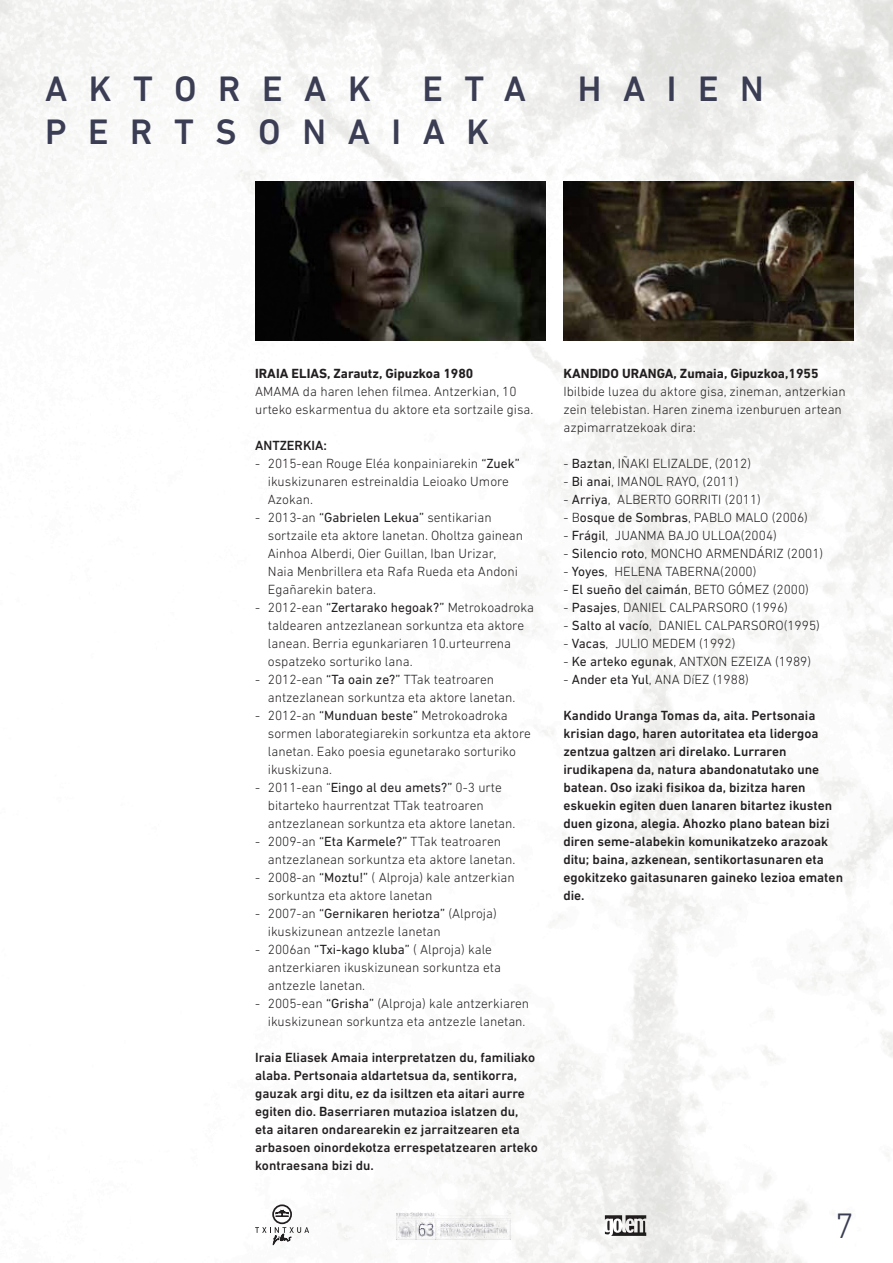
<style>
.page{position:relative;width:893px;height:1263px;background:#fff}
.page>*{position:absolute;margin:0;border:0;box-sizing:border-box;transform-origin:0 0}
.t1{font:500 36px "DIN Next LT Pro";letter-spacing:.6em;color:#3a3d53}
.t2{font:300 36px "DIN Next LT Pro";color:#3a3d53}
.t3{font:300 13.5px/18px "DIN Next LT Pro";color:#231f20}
.t4{font:500 13.5px/18px "DIN Next LT Pro";color:#231f20}
.t5{font:700 13.5px "DIN Next LT Pro";color:#231f20}
.s1{font-weight:400}
</style>
<div class="page">
<img style="left:0;top:0;width:893px;height:1263px">
<img style="left:255px;top:181px;width:290px;height:159px">
<img style="left:563px;top:181px;width:291px;height:159px">
<h1 class="t1" style="left:45px;top:67px;width:327px">AKTOREAK</h1>
<h1 class="t1" style="left:422px;top:67px;width:105px">ETA</h1>
<h1 class="t1" style="left:578px;top:67px;width:188px">HAIEN</h1>
<h1 class="t1" style="left:45px;top:111px;width:446px">PERTSONAIAK</h1>
<p class="t5" style="left:255px;top:366px;width:220px">IRAIA ELIAS, Zarautz, Gipuzkoa 1980</p>
<p class="t3" style="left:255px;top:382px;width:280px">AMAMA da haren lehen filmea. Antzerkian, 10 urteko eskarmentua du aktore eta sortzaile gisa.</p>
<p class="t4" style="left:255px;top:436px;width:73px">ANTZERKIA:</p>
<p class="t3" style="left:268px;top:454px;width:253px;text-indent:-13px">- 2015-ean Rouge Eléa konpainiarekin <span class="s1">“Zuek” </span>ikuskizunaren estreinaldia Leioako Umore<br>Azokan.</p>
<p class="t3" style="left:268px;top:508px;width:257px;text-indent:-13px">- 2013-an <span class="s1">“Gabrielen Lekua”</span> sentikarian sortzaile eta aktore lanetan. Oholtza gainean Ainhoa Alberdi, Oier Guillan, Iban Urizar, Naia Menbrillera eta Rafa Rueda eta Andoni Egañarekin batera.</p>
<p class="t3" style="left:268px;top:598px;width:268px;text-indent:-13px">- 2012-ean <span class="s1">“Zertarako hegoak?”</span> Metrokoadroka taldearen antzezlanean sorkuntza eta aktore lanean. Berria egunkariaren 10.urteurrena ospatzeko sorturiko lana.</p>
<p class="t3" style="left:268px;top:670px;width:249px;text-indent:-13px">- 2012-ean <span class="s1">“Ta oain ze?”</span> TTak teatroaren antzezlanean sorkuntza eta aktore lanetan.</p>
<p class="t3" style="left:268px;top:706px;width:265px;text-indent:-13px">- 2012-an <span class="s1">“Munduan beste”</span> Metrokoadroka sormen laborategiarekin sorkuntza eta aktore lanetan. Eako poesia egunetarako sorturiko ikuskizuna.</p>
<p class="t3" style="left:268px;top:778px;width:249px;text-indent:-13px">- 2011-ean “<span class="s1">Eingo al deu amets?”</span> 0-3 urte bitarteko haurrentzat TTak teatroaren antzezlanean sorkuntza eta aktore lanetan.</p>
<p class="t3" style="left:268px;top:832px;width:249px;text-indent:-13px">- 2009-an <span class="s1">“Eta Karmele?”</span> TTak teatroaren antzezlanean sorkuntza eta aktore lanetan.</p>
<p class="t3" style="left:268px;top:868px;width:248px;text-indent:-13px">- 2008-an <span class="s1">“Moztu!”</span> ( Alproja) kale antzerkian sorkuntza eta aktore lanetan</p>
<p class="t3" style="left:268px;top:904px;width:230px;text-indent:-13px">- 2007-an <span class="s1">“Gernikaren heriotza”</span> (Alproja) ikuskizunean antzezle lanetan</p>
<p class="t3" style="left:268px;top:940px;width:235px;text-indent:-13px">- 2006an <span class="s1">“Txi-kago kluba”</span> ( Alproja) kale antzerkiaren ikuskizunean sorkuntza eta antzezle lanetan.</p>
<p class="t3" style="left:255px;top:994px;width:276px;text-align:right">- 2005-ean <span class="s1">“Grisha”</span> (Alproja) kale antzerkiaren ikuskizunean sorkuntza eta antzezle lanetan.</p>
<p class="t4" style="left:255px;top:1048px;width:284px">Iraia Eliasek Amaia interpretatzen du, familiako alaba. Pertsonaia aldartetsua da, sentikorra, gauzak argi ditu, ez da isiltzen eta aitari aurre egiten dio. Baserriaren mutazioa islatzen du, eta aitaren ondarearekin ez jarraitzearen eta arbasoen oinordekotza errespetatzearen arteko kontraesana bizi du.</p>
<p class="t5" style="left:563px;top:365px;width:257px">KANDIDO URANGA, Zumaia, Gipuzkoa,1955</p>
<p class="t3" style="left:563px;top:382px;width:284px">Ibilbide luzea du aktore gisa, zineman, antzerkian zein telebistan. Haren zinema izenburuen artean azpimarratzekoak dira:</p>
<p class="t3" style="left:563px;top:454px;width:189px">- <span class="s1">Baztan</span>, IÑAKI ELIZALDE, (2012)</p>
<p class="t3" style="left:563px;top:472px;width:177px">- <span class="s1">Bi anai</span>, IMANOL RAYO, (2011)</p>
<p class="t3" style="left:563px;top:490px;width:199px">- <span class="s1">Arriya</span>, ALBERTO GORRITI (2011)</p>
<p class="t3" style="left:563px;top:508px;width:246px">- B<span class="s1">osque de Sombras</span>, PABLO MALO (2006)</p>
<p class="t3" style="left:563px;top:526px;width:215px">- <span class="s1">Frágil</span>, JUANMA BAJO ULLOA(2004)</p>
<p class="t3" style="left:563px;top:544px;width:261px">- <span class="s1">Silencio roto</span>, MONCHO ARMENDÁRIZ (2001)</p>
<p class="t3" style="left:563px;top:562px;width:195px">- <span class="s1">Yoyes</span>, HELENA TABERNA(2000)</p>
<p class="t3" style="left:563px;top:580px;width:247px">- <span class="s1">El sueño del caimán</span>, BETO GÓMEZ (2000)</p>
<p class="t3" style="left:563px;top:598px;width:226px">- <span class="s1">Pasajes</span>, DANIEL CALPARSORO (1996)</p>
<p class="t3" style="left:563px;top:616px;width:258px">- <span class="s1">Salto al vacío</span>, DANIEL CALPARSORO(1995)</p>
<p class="t3" style="left:563px;top:634px;width:173px">- <span class="s1">Vacas</span>, JULIO MEDEM (1992)</p>
<p class="t3" style="left:563px;top:652px;width:249px">- <span class="s1">Ke arteko egunak</span>, ANTXON EZEIZA (1989)</p>
<p class="t3" style="left:563px;top:670px;width:187px">- <span class="s1">Ander eta Yul</span>, ANA DíEZ (1988)</p>
<p class="t4" style="left:563px;top:706px;width:281px">Kandido Uranga Tomas da, aita. Pertsonaia krisian dago, haren autoritatea eta lidergoa zentzua galtzen ari direlako. Lurraren irudikapena da, natura abandonatutako une batean. Oso izaki fisikoa da, bizitza haren eskuekin egiten duen lanaren bitartez ikusten duen gizona, alegia. Ahozko plano batean bizi diren seme-alabekin komunikatzeko arazoak ditu; baina, azkenean, sentikortasunaren eta egokitzeko gaitasunaren gaineko lezioa ematen die.</p>
<h1 class="t2" style="left:835px;top:1205px;width:21px">7</h1>
</div>
